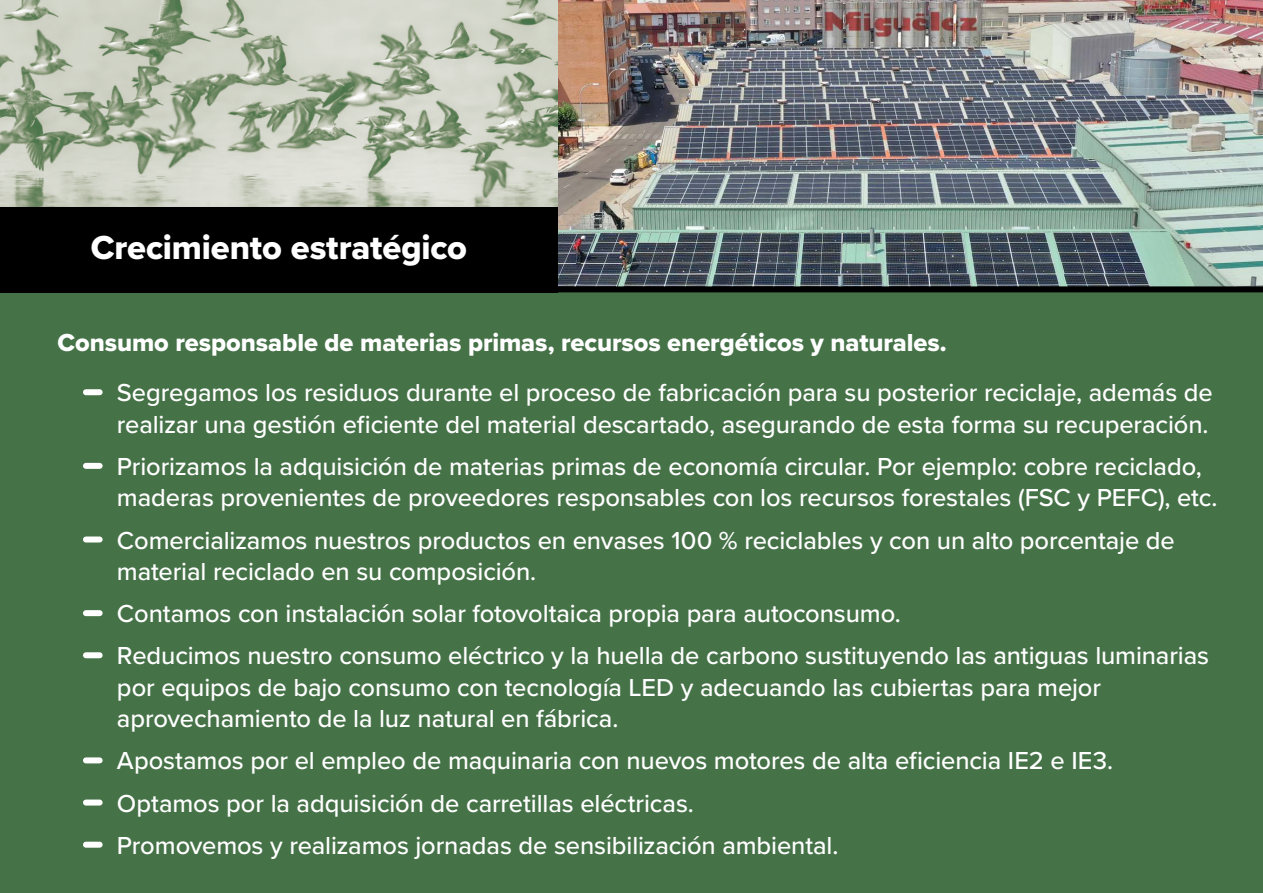
<style>
.page{position:relative;width:1263px;height:893px;background:#fff}
.page>*{position:absolute;margin:0;border:0;box-sizing:border-box;transform-origin:0 0}
.text_normal{font:34.5px "Proxima Nova Extrabld";letter-spacing:-.005em;color:#fff}
.numeros{font:500 25.5px/31.5px "Proxima Nova";letter-spacing:-.005em;color:#fff}
.bold_small{font:25.5px "Proxima Nova Extrabld";letter-spacing:-.005em;color:#fff}
</style>
<div class="page">
<div style="left:0;top:267px;width:1263px;height:626px;background:#467248"></div>
<div style="left:86px;top:389px;width:14px;height:6px;background:#fff"></div>
<div style="left:86px;top:463px;width:14px;height:6px;background:#fff"></div>
<div style="left:86px;top:536px;width:14px;height:6px;background:#fff"></div>
<div style="left:86px;top:610px;width:14px;height:6px;background:#fff"></div>
<div style="left:86px;top:652px;width:14px;height:6px;background:#fff"></div>
<div style="left:86px;top:757px;width:14px;height:6px;background:#fff"></div>
<div style="left:86px;top:799px;width:14px;height:6px;background:#fff"></div>
<div style="left:86px;top:842px;width:14px;height:6px;background:#fff"></div>
<img style="left:558px;top:0;width:705px;height:286px">
<img style="left:0;top:0;width:558px;height:207px">
<div style="left:0;top:207px;width:558px;height:85px;background:#000"></div>
<div style="left:0;top:286px;width:1263px;height:6px;background:#000"></div>
<p class="text_normal" style="left:91px;top:222px;width:378px">Crecimiento estratégico</p>
<p class="bold_small" style="left:57px;top:323px;width:891px">Consumo responsable de materias primas, recursos energéticos y naturales.</p>
<p class="numeros" style="left:117px;top:376px;width:1097px">Segregamos los residuos durante el proceso de fabricación para su posterior reciclaje, además de realizar una gestión eficiente del material descartado, asegurando de esta forma su recuperación.</p>
<p class="numeros" style="left:117px;top:450px;width:1102px">Priorizamos la adquisición de materias primas de economía circular. Por ejemplo: cobre reciclado, maderas provenientes de proveedores responsables con los recursos forestales (FSC y PEFC), etc.</p>
<p class="numeros" style="left:117px;top:523px;width:1059px">Comercializamos nuestros productos en envases 100 % reciclables y con un alto porcentaje de material reciclado en su composición.</p>
<p class="numeros" style="left:117px;top:597px;width:785px">Contamos con instalación solar fotovoltaica propia para autoconsumo.</p>
<p class="numeros" style="left:117px;top:639px;width:1094px">Reducimos nuestro consumo eléctrico y la huella de carbono sustituyendo las antiguas luminarias por equipos de bajo consumo con tecnología LED y adecuando las cubiertas para mejor aprovechamiento de la luz natural en fábrica.</p>
<p class="numeros" style="left:117px;top:744px;width:998px">Apostamos por el empleo de maquinaria con nuevos motores de alta eficiencia IE2 e IE3.</p>
<p class="numeros" style="left:117px;top:786px;width:579px">Optamos por la adquisición de carretillas eléctricas.</p>
<p class="numeros" style="left:117px;top:828px;width:723px">Promovemos y realizamos jornadas de sensibilización ambiental.</p>
</div>
